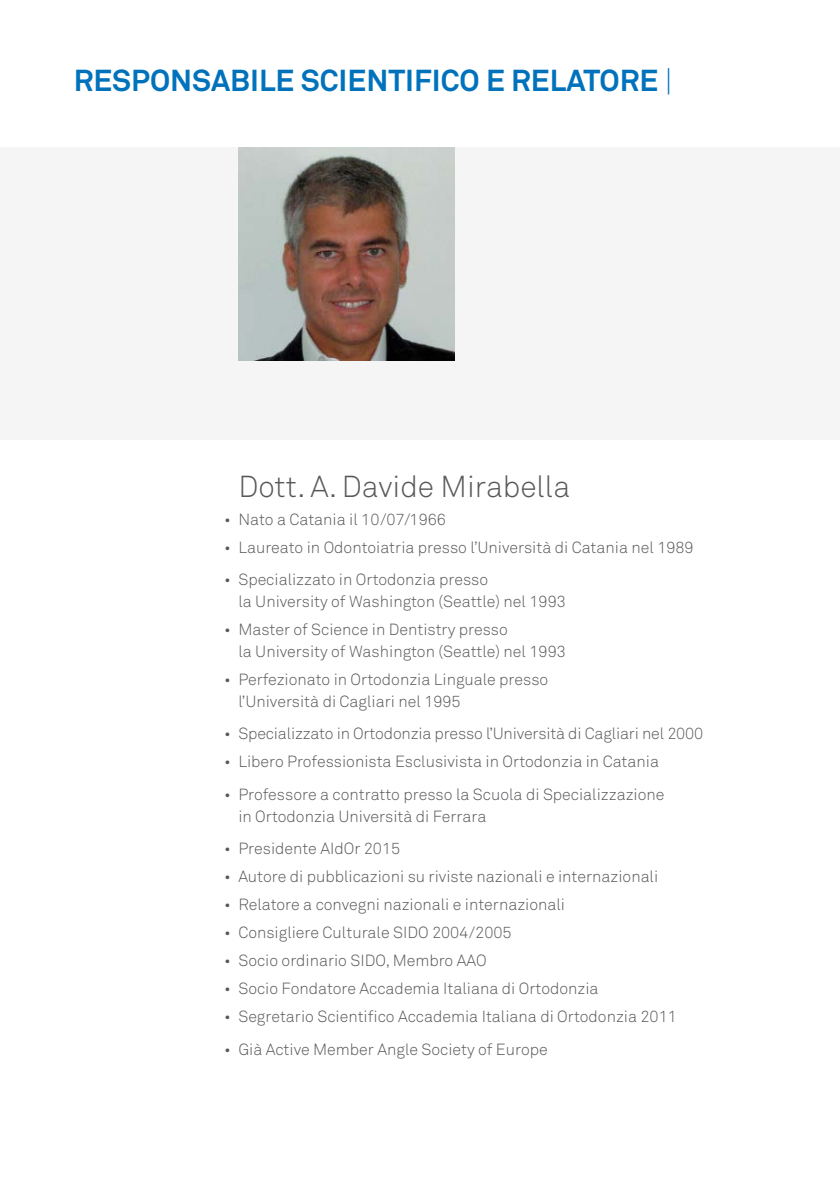
<style>
.page{position:relative;width:840px;height:1191px;background:#fff}
.page>*{position:absolute;margin:0;border:0;box-sizing:border-box;transform-origin:0 0}
.t1{font:700 30px "Akkurat";color:#0072bc}
.t2{font:300 30px "Akkurat";color:#57585a}
.t3{font:300 16px/22px "Akkurat";color:#57585a}
.s1{font-weight:300}
</style>
<div class="page">
<div style="left:0;top:147px;width:839px;height:292px;background:#f5f5f6"></div>
<img style="left:238px;top:147px;width:216px;height:213px">
<h1 class="t1" style="left:74px;top:62px;width:600px">RESPONSABILE SCIENTIFICO E RELATORE <span class="s1">|</span></h1>
<h1 class="t2" style="left:238px;top:468px;width:333px">Dott. A. Davide Mirabella</h1>
<p class="t3" style="left:224px;top:508px;width:223px">• Nato a Catania il 10/07/1966</p>
<p class="t3" style="left:224px;top:536px;width:471px">• Laureato in Odontoiatria presso l’Università di Catania nel 1989</p>
<p class="t3" style="left:238px;top:568px;width:329px;text-indent:-14px">• Specializzato in Ortodonzia presso<br>la University of Washington (Seattle) nel 1993</p>
<p class="t3" style="left:238px;top:618px;width:329px;text-indent:-14px">• Master of Science in Dentistry presso<br>la University of Washington (Seattle) nel 1993</p>
<p class="t3" style="left:238px;top:668px;width:311px;text-indent:-14px">• Perfezionato in Ortodonzia Linguale presso l’Università di Cagliari nel 1995</p>
<p class="t3" style="left:224px;top:722px;width:480px">• Specializzato in Ortodonzia presso l’Università di Cagliari nel 2000</p>
<p class="t3" style="left:224px;top:750px;width:436px">• Libero Professionista Esclusivista in Ortodonzia in Catania</p>
<p class="t3" style="left:238px;top:783px;width:427px;text-indent:-14px">• Professore a contratto presso la Scuola di Specializzazione in Ortodonzia Università di Ferrara</p>
<p class="t3" style="left:224px;top:837px;width:177px">• Presidente AIdOr 2015</p>
<p class="t3" style="left:224px;top:865px;width:435px">• Autore di pubblicazioni su riviste nazionali e internazionali</p>
<p class="t3" style="left:224px;top:893px;width:342px">• Relatore a convegni nazionali e internazionali</p>
<p class="t3" style="left:224px;top:921px;width:289px">• Consigliere Culturale SIDO 2004/2005</p>
<p class="t3" style="left:224px;top:949px;width:264px">• Socio ordinario SIDO, Membro AAO</p>
<p class="t3" style="left:224px;top:977px;width:376px">• Socio Fondatore Accademia Italiana di Ortodonzia</p>
<p class="t3" style="left:224px;top:1005px;width:454px">• Segretario Scientifico Accademia Italiana di Ortodonzia 2011</p>
<p class="t3" style="left:224px;top:1038px;width:325px">• Già Active Member Angle Society of Europe</p>
</div>
